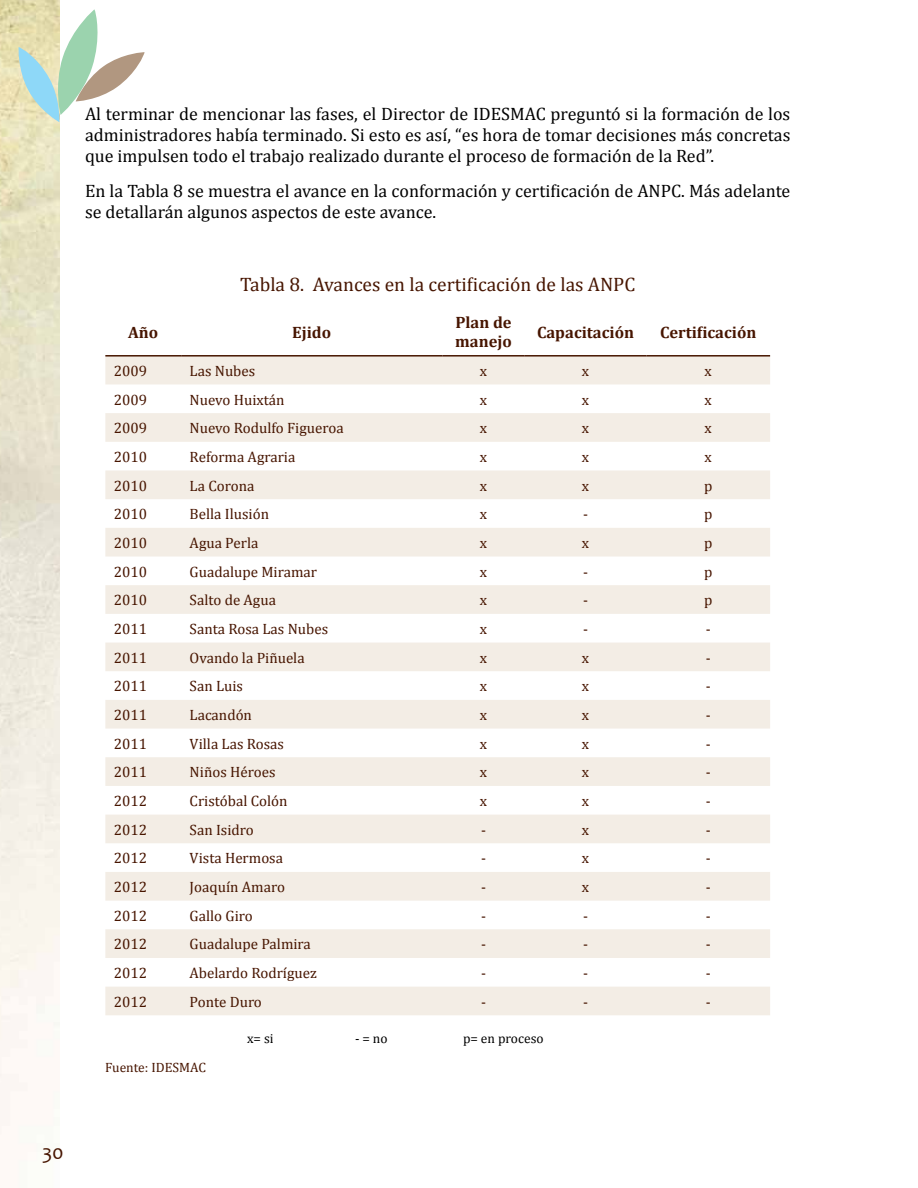
<style>
.page{position:relative;width:918px;height:1188px;background:#fff}
.page>*{position:absolute;margin:0;border:0;box-sizing:border-box;transform-origin:0 0}
.t1{font:21px "Candara";color:#471500}
.t2{font:19.5px "Cambria";color:#471500}
.t3{font:18px/20.7px "Cambria";color:#000;text-align:justify}
.t4{font:700 16.5px/19px "Cambria";color:#471500}
.t5{font:15px "Cambria";color:#471500}
.t6{font:13.5px "Cambria";color:#000}
.t7{font:13.5px "Cambria";color:#471500}
</style>
<div class="page">
<img style="left:0;top:0;width:60px;height:1135px">
<svg style="left:17px;top:9px;width:128px;height:113px"></svg>
<svg style="left:105px;top:357px;width:665px;height:658px;fill:#f3ede5"></svg>
<hr style="left:105px;top:355px;width:76px;height:2px;background:#471500">
<hr style="left:181px;top:355px;width:261px;height:2px;background:#471500">
<hr style="left:442px;top:355px;width:83px;height:2px;background:#471500">
<hr style="left:525px;top:355px;width:121px;height:2px;background:#471500">
<hr style="left:646px;top:355px;width:124px;height:2px;background:#471500">
<p class="t3" style="left:85px;top:104px;width:707px">Al terminar de mencionar las fases, el Director de IDESMAC preguntó si la formación de los administradores había terminado. Si esto es así, “es hora de tomar decisiones más concretas que impulsen todo el trabajo realizado durante el proceso de formación de la Red”.</p>
<p class="t3" style="left:85px;top:181px;width:707px">En la Tabla 8 se muestra el avance en la conformación y certificación de ANPC. Más adelante se detallarán algunos aspectos de este avance.</p>
<h2 class="t2" style="left:240px;top:273px;width:397px">Tabla 8. Avances en la certificación de las ANPC</h2>
<p class="t4" style="left:128px;top:322px;width:32px">Año</p>
<p class="t4" style="left:292px;top:322px;width:40px">Ejido</p>
<p class="t4" style="left:455px;top:313px;width:58px">Plan de manejo</p>
<p class="t4" style="left:537px;top:322px;width:99px">Capacitación</p>
<p class="t4" style="left:660px;top:322px;width:98px">Certificación</p>
<p class="t5" style="left:114px;top:362px;width:35px">2009</p>
<p class="t5" style="left:190px;top:362px;width:67px">Las Nubes</p>
<p class="t5" style="left:480px;top:362px;width:9px">x</p>
<p class="t5" style="left:582px;top:362px;width:9px">x</p>
<p class="t5" style="left:705px;top:362px;width:9px">x</p>
<p class="t5" style="left:114px;top:391px;width:35px">2009</p>
<p class="t5" style="left:190px;top:391px;width:96px">Nuevo Huixtán</p>
<p class="t5" style="left:480px;top:391px;width:9px">x</p>
<p class="t5" style="left:582px;top:391px;width:9px">x</p>
<p class="t5" style="left:705px;top:391px;width:9px">x</p>
<p class="t5" style="left:114px;top:419px;width:35px">2009</p>
<p class="t5" style="left:190px;top:419px;width:156px">Nuevo Rodulfo Figueroa</p>
<p class="t5" style="left:480px;top:419px;width:9px">x</p>
<p class="t5" style="left:582px;top:419px;width:9px">x</p>
<p class="t5" style="left:705px;top:419px;width:9px">x</p>
<p class="t5" style="left:114px;top:448px;width:35px">2010</p>
<p class="t5" style="left:190px;top:448px;width:107px">Reforma Agraria</p>
<p class="t5" style="left:480px;top:448px;width:9px">x</p>
<p class="t5" style="left:582px;top:448px;width:9px">x</p>
<p class="t5" style="left:705px;top:448px;width:9px">x</p>
<p class="t5" style="left:114px;top:477px;width:35px">2010</p>
<p class="t5" style="left:190px;top:477px;width:66px">La Corona</p>
<p class="t5" style="left:480px;top:477px;width:9px">x</p>
<p class="t5" style="left:582px;top:477px;width:9px">x</p>
<p class="t5" style="left:704px;top:477px;width:10px">p</p>
<p class="t5" style="left:114px;top:505px;width:35px">2010</p>
<p class="t5" style="left:190px;top:505px;width:81px">Bella Ilusión</p>
<p class="t5" style="left:480px;top:505px;width:9px">x</p>
<p class="t5" style="left:583px;top:505px;width:6px">-</p>
<p class="t5" style="left:704px;top:505px;width:10px">p</p>
<p class="t5" style="left:114px;top:534px;width:35px">2010</p>
<p class="t5" style="left:190px;top:534px;width:70px">Agua Perla</p>
<p class="t5" style="left:480px;top:534px;width:9px">x</p>
<p class="t5" style="left:582px;top:534px;width:9px">x</p>
<p class="t5" style="left:704px;top:534px;width:10px">p</p>
<p class="t5" style="left:114px;top:563px;width:35px">2010</p>
<p class="t5" style="left:190px;top:563px;width:129px">Guadalupe Miramar</p>
<p class="t5" style="left:480px;top:563px;width:9px">x</p>
<p class="t5" style="left:583px;top:563px;width:6px">-</p>
<p class="t5" style="left:704px;top:563px;width:10px">p</p>
<p class="t5" style="left:114px;top:591px;width:35px">2010</p>
<p class="t5" style="left:190px;top:591px;width:88px">Salto de Agua</p>
<p class="t5" style="left:480px;top:591px;width:9px">x</p>
<p class="t5" style="left:583px;top:591px;width:6px">-</p>
<p class="t5" style="left:704px;top:591px;width:10px">p</p>
<p class="t5" style="left:114px;top:620px;width:35px">2011</p>
<p class="t5" style="left:190px;top:620px;width:140px">Santa Rosa Las Nubes</p>
<p class="t5" style="left:480px;top:620px;width:9px">x</p>
<p class="t5" style="left:583px;top:620px;width:6px">-</p>
<p class="t5" style="left:706px;top:620px;width:6px">-</p>
<p class="t5" style="left:114px;top:649px;width:35px">2011</p>
<p class="t5" style="left:190px;top:649px;width:117px">Ovando la Piñuela</p>
<p class="t5" style="left:480px;top:649px;width:9px">x</p>
<p class="t5" style="left:582px;top:649px;width:9px">x</p>
<p class="t5" style="left:706px;top:649px;width:6px">-</p>
<p class="t5" style="left:114px;top:677px;width:35px">2011</p>
<p class="t5" style="left:190px;top:677px;width:55px">San Luis</p>
<p class="t5" style="left:480px;top:677px;width:9px">x</p>
<p class="t5" style="left:582px;top:677px;width:9px">x</p>
<p class="t5" style="left:706px;top:677px;width:6px">-</p>
<p class="t5" style="left:114px;top:706px;width:35px">2011</p>
<p class="t5" style="left:190px;top:706px;width:64px">Lacandón</p>
<p class="t5" style="left:480px;top:706px;width:9px">x</p>
<p class="t5" style="left:582px;top:706px;width:9px">x</p>
<p class="t5" style="left:706px;top:706px;width:6px">-</p>
<p class="t5" style="left:114px;top:735px;width:35px">2011</p>
<p class="t5" style="left:190px;top:735px;width:96px">Villa Las Rosas</p>
<p class="t5" style="left:480px;top:735px;width:9px">x</p>
<p class="t5" style="left:582px;top:735px;width:9px">x</p>
<p class="t5" style="left:706px;top:735px;width:6px">-</p>
<p class="t5" style="left:114px;top:763px;width:35px">2011</p>
<p class="t5" style="left:190px;top:763px;width:87px">Niños Héroes</p>
<p class="t5" style="left:480px;top:763px;width:9px">x</p>
<p class="t5" style="left:582px;top:763px;width:9px">x</p>
<p class="t5" style="left:706px;top:763px;width:6px">-</p>
<p class="t5" style="left:114px;top:792px;width:35px">2012</p>
<p class="t5" style="left:190px;top:792px;width:99px">Cristóbal Colón</p>
<p class="t5" style="left:480px;top:792px;width:9px">x</p>
<p class="t5" style="left:582px;top:792px;width:9px">x</p>
<p class="t5" style="left:706px;top:792px;width:6px">-</p>
<p class="t5" style="left:114px;top:821px;width:35px">2012</p>
<p class="t5" style="left:190px;top:821px;width:66px">San Isidro</p>
<p class="t5" style="left:481px;top:821px;width:6px">-</p>
<p class="t5" style="left:582px;top:821px;width:9px">x</p>
<p class="t5" style="left:706px;top:821px;width:6px">-</p>
<p class="t5" style="left:114px;top:849px;width:35px">2012</p>
<p class="t5" style="left:190px;top:849px;width:95px">Vista Hermosa</p>
<p class="t5" style="left:481px;top:849px;width:6px">-</p>
<p class="t5" style="left:582px;top:849px;width:9px">x</p>
<p class="t5" style="left:706px;top:849px;width:6px">-</p>
<p class="t5" style="left:114px;top:878px;width:35px">2012</p>
<p class="t5" style="left:190px;top:878px;width:97px">Joaquín Amaro</p>
<p class="t5" style="left:481px;top:878px;width:6px">-</p>
<p class="t5" style="left:582px;top:878px;width:9px">x</p>
<p class="t5" style="left:706px;top:878px;width:6px">-</p>
<p class="t5" style="left:114px;top:907px;width:35px">2012</p>
<p class="t5" style="left:190px;top:907px;width:65px">Gallo Giro</p>
<p class="t5" style="left:481px;top:907px;width:6px">-</p>
<p class="t5" style="left:583px;top:907px;width:6px">-</p>
<p class="t5" style="left:706px;top:907px;width:6px">-</p>
<p class="t5" style="left:114px;top:936px;width:35px">2012</p>
<p class="t5" style="left:190px;top:936px;width:123px">Guadalupe Palmira</p>
<p class="t5" style="left:481px;top:936px;width:6px">-</p>
<p class="t5" style="left:583px;top:936px;width:6px">-</p>
<p class="t5" style="left:706px;top:936px;width:6px">-</p>
<p class="t5" style="left:114px;top:964px;width:35px">2012</p>
<p class="t5" style="left:190px;top:964px;width:129px">Abelardo Rodríguez</p>
<p class="t5" style="left:481px;top:964px;width:6px">-</p>
<p class="t5" style="left:583px;top:964px;width:6px">-</p>
<p class="t5" style="left:706px;top:964px;width:6px">-</p>
<p class="t5" style="left:114px;top:993px;width:35px">2012</p>
<p class="t5" style="left:190px;top:993px;width:74px">Ponte Duro</p>
<p class="t5" style="left:481px;top:993px;width:6px">-</p>
<p class="t5" style="left:583px;top:993px;width:6px">-</p>
<p class="t5" style="left:706px;top:993px;width:6px">-</p>
<p class="t6" style="left:247px;top:1031px;width:28px">x= si</p>
<p class="t6" style="left:355px;top:1031px;width:34px">- = no</p>
<p class="t6" style="left:463px;top:1031px;width:82px">p= en proceso</p>
<p class="t7" style="left:105px;top:1060px;width:102px">Fuente: IDESMAC</p>
<h1 class="t1" style="left:42px;top:1139px;width:23px">30</h1>
</div>
